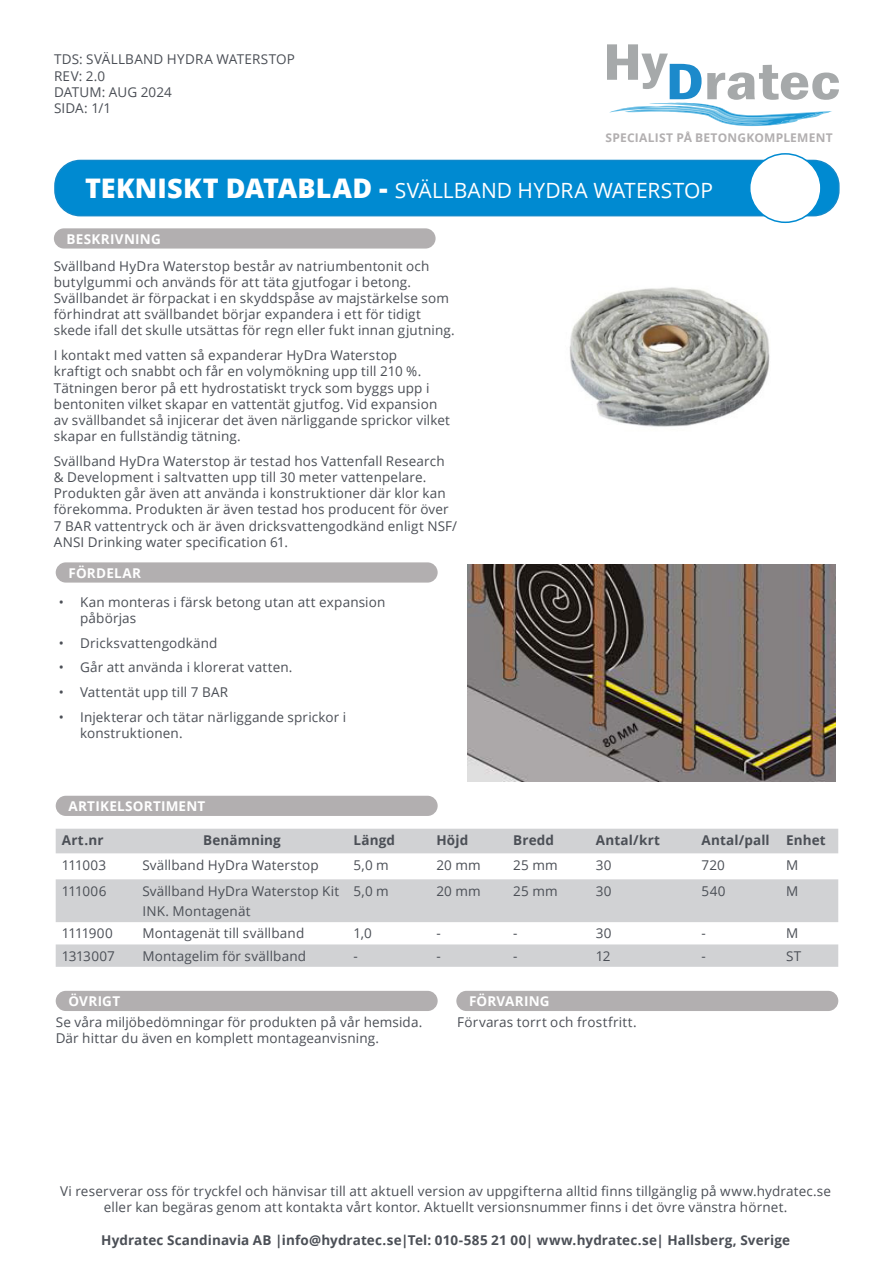
<style>
.page{position:relative;width:893px;height:1263px;background:#fff}
.page>*{position:absolute;margin:0;border:0;box-sizing:border-box;transform-origin:0 0}
.TDS_bold{font:21px "Open Sans";letter-spacing:.005em;color:#fff}
.Text{font:13.5px/16.2px "Open Sans";letter-spacing:.01em;color:#4b4f56}
.Text-2{font:700 13.5px "Open Sans";letter-spacing:.01em;color:#4b4f56}
.Under_rubrik{font:700 13.5px "Open Sans";letter-spacing:.02em;color:#fff}
.Text-3{font:13.5px "Open Sans";letter-spacing:-.065em;color:#4b4f56}
.Text-4{font:700 12px "Open Sans";letter-spacing:.02em;color:#b2afb0}
.s1{font-weight:800;font-size:27px}
</style>
<div class="page">
<div style="left:55px;top:160px;width:784px;height:56px;background:#008ad1;border-radius:25px"></div>
<div style="left:54px;top:160px;width:786px;height:56px;border:2px solid #1289ca;border-radius:25px"></div>
<div style="left:750px;top:154px;width:71px;height:68px;background:#fff;border-radius:50%"></div>
<div style="left:749px;top:153px;width:73px;height:70px;border:2px solid #008ad1;border-radius:50%"></div>
<div style="left:54px;top:228px;width:382px;height:21px;background:#b2afb0;border-radius:10px"></div>
<svg style="left:607px;top:44px;width:232px;height:82px"></svg>
<img style="left:569px;top:287px;width:201px;height:140px">
<div style="left:56px;top:796px;width:382px;height:20px;background:#b2afb0;border-radius:10px"></div>
<svg style="left:56px;top:829px;width:782px;height:138px;fill:#d1d2d4"></svg>
<div style="left:56px;top:562px;width:382px;height:21px;background:#b2afb0;border-radius:10px"></div>
<img style="left:467px;top:564px;width:369px;height:217px">
<div style="left:56px;top:991px;width:382px;height:20px;background:#b2afb0;border-radius:10px"></div>
<div style="left:456px;top:991px;width:382px;height:20px;background:#b2afb0;border-radius:10px"></div>
<p class="Text" style="left:54px;top:51px;width:243px">TDS: SVÄLLBAND HYDRA WATERSTOP</p>
<p class="Text" style="left:54px;top:67px;width:53px">REV: 2.0</p>
<p class="Text" style="left:54px;top:83px;width:119px">DATUM: AUG 2024</p>
<p class="Text" style="left:54px;top:100px;width:59px">SIDA: 1/1</p>
<p class="Text-4" style="left:605px;top:129px;width:229px">SPECIALIST PÅ BETONGKOMPLEMENT</p>
<p class="TDS_bold" style="left:85px;top:176px;width:630px"><span class="s1">TEKNISKT DATABLAD -</span> SVÄLLBAND HYDRA WATERSTOP</p>
<p class="Under_rubrik" style="left:67px;top:229px;width:96px">BESKRIVNING</p>
<p class="Text" style="left:54px;top:257px;width:402px">Svällband HyDra Waterstop består av natriumbentonit och butylgummi och används för att täta gjutfogar i betong.<br>Svällbandet är förpackat i en skyddspåse av majstärkelse som förhindrat att svällbandet börjar expandera i ett för tidigt skede ifall det skulle utsättas för regn eller fukt innan gjutning.</p>
<p class="Text" style="left:54px;top:347px;width:398px">I kontakt med vatten så expanderar HyDra Waterstop<br>kraftigt och snabbt och får en volymökning upp till 210 %.<br>Tätningen beror på ett hydrostatiskt tryck som byggs upp i bentoniten vilket skapar en vattentät gjutfog. Vid expansion av svällbandet så injicerar det även närliggande sprickor vilket skapar en fullständig tätning.</p>
<p class="Text" style="left:54px;top:452px;width:405px">Svällband HyDra Waterstop är testad hos Vattenfall Research &amp; Development i saltvatten upp till 30 meter vattenpelare.<br>Produkten går även att använda i konstruktioner där klor kan förekomma. Produkten är även testad hos producent för över 7 BAR vattentryck och är även dricksvattengodkänd enligt NSF/ ANSI Drinking water specification 61.</p>
<p class="Under_rubrik" style="left:68px;top:563px;width:74px">FÖRDELAR</p>
<p class="Text" style="left:80px;top:593px;width:307px;text-indent:-21px">• Kan monteras i färsk betong utan att expansion påbörjas</p>
<p class="Text" style="left:59px;top:634px;width:160px">• Dricksvattengodkänd</p>
<p class="Text" style="left:59px;top:659px;width:235px">• Går att använda i klorerat vatten.</p>
<p class="Text" style="left:59px;top:684px;width:171px">• Vattentät upp till 7 BAR</p>
<p class="Text" style="left:80px;top:708px;width:268px;text-indent:-21px">• Injekterar och tätar närliggande sprickor i konstruktionen.</p>
<p class="Under_rubrik" style="left:68px;top:796px;width:138px">ARTIKELSORTIMENT</p>
<p class="Text-2" style="left:62px;top:830px;width:43px">Art.nr</p>
<p class="Text-2" style="left:203px;top:830px;width:79px">Benämning</p>
<p class="Text-2" style="left:354px;top:830px;width:43px">Längd</p>
<p class="Text-2" style="left:436px;top:830px;width:33px">Höjd</p>
<p class="Text-2" style="left:513px;top:830px;width:43px">Bredd</p>
<p class="Text-2" style="left:596px;top:830px;width:66px">Antal/krt</p>
<p class="Text-2" style="left:701px;top:830px;width:70px">Antal/pall</p>
<p class="Text-2" style="left:786px;top:830px;width:41px">Enhet</p>
<p class="Text" style="left:62px;top:856px;width:46px">111003</p>
<p class="Text" style="left:142px;top:856px;width:178px">Svällband HyDra Waterstop</p>
<p class="Text" style="left:354px;top:856px;width:37px">5,0 m</p>
<p class="Text" style="left:436px;top:856px;width:46px">20 mm</p>
<p class="Text" style="left:513px;top:856px;width:46px">25 mm</p>
<p class="Text" style="left:596px;top:856px;width:17px">30</p>
<p class="Text" style="left:701px;top:856px;width:25px">720</p>
<p class="Text" style="left:786px;top:856px;width:14px">M</p>
<p class="Text" style="left:62px;top:882px;width:46px">111006</p>
<p class="Text" style="left:142px;top:882px;width:198px">Svällband HyDra Waterstop Kit</p>
<p class="Text" style="left:142px;top:903px;width:109px">INK. Montagenät</p>
<p class="Text" style="left:354px;top:882px;width:37px">5,0 m</p>
<p class="Text" style="left:436px;top:882px;width:46px">20 mm</p>
<p class="Text" style="left:513px;top:882px;width:46px">25 mm</p>
<p class="Text" style="left:596px;top:882px;width:17px">30</p>
<p class="Text" style="left:701px;top:882px;width:26px">540</p>
<p class="Text" style="left:786px;top:882px;width:14px">M</p>
<p class="Text-3" style="left:62px;top:924px;width:53px">1111900</p>
<p class="Text" style="left:142px;top:925px;width:163px">Montagenät till svällband</p>
<p class="Text" style="left:354px;top:925px;width:20px">1,0</p>
<p class="Text" style="left:436px;top:925px;width:6px">-</p>
<p class="Text" style="left:513px;top:925px;width:6px">-</p>
<p class="Text" style="left:596px;top:925px;width:17px">30</p>
<p class="Text" style="left:701px;top:925px;width:6px">-</p>
<p class="Text" style="left:786px;top:925px;width:14px">M</p>
<p class="Text" style="left:62px;top:947px;width:55px">1313007</p>
<p class="Text" style="left:142px;top:947px;width:165px">Montagelim för svällband</p>
<p class="Text" style="left:354px;top:947px;width:6px">-</p>
<p class="Text" style="left:436px;top:947px;width:6px">-</p>
<p class="Text" style="left:513px;top:947px;width:6px">-</p>
<p class="Text" style="left:596px;top:947px;width:16px">12</p>
<p class="Text" style="left:701px;top:947px;width:6px">-</p>
<p class="Text" style="left:786px;top:947px;width:17px">ST</p>
<p class="Under_rubrik" style="left:68px;top:992px;width:53px">ÖVRIGT</p>
<p class="Under_rubrik" style="left:469px;top:992px;width:82px">FÖRVARING</p>
<p class="Text" style="left:457px;top:1014px;width:181px">Förvaras torrt och frostfritt.</p>
<p class="Text" style="left:56px;top:1014px;width:368px">Se våra miljöbedömningar för produkten på vår hemsida.<br>Där hittar du även en komplett montageanvisning.</p>
<p class="Text" style="left:60px;top:1183px;width:773px;text-align:center">Vi reserverar oss för tryckfel och hänvisar till att aktuell version av uppgifterna alltid finns tillgänglig på www.hydratec.se eller kan begäras genom att kontakta vårt kontor. Aktuellt versionsnummer finns i det övre vänstra hörnet.</p>
<p class="Text-2" style="left:101px;top:1230px;width:690px">Hydratec Scandinavia AB |info@hydratec.se|Tel: 010-585 21 00| www.hydratec.se| Hallsberg, Sverige</p>
</div>
